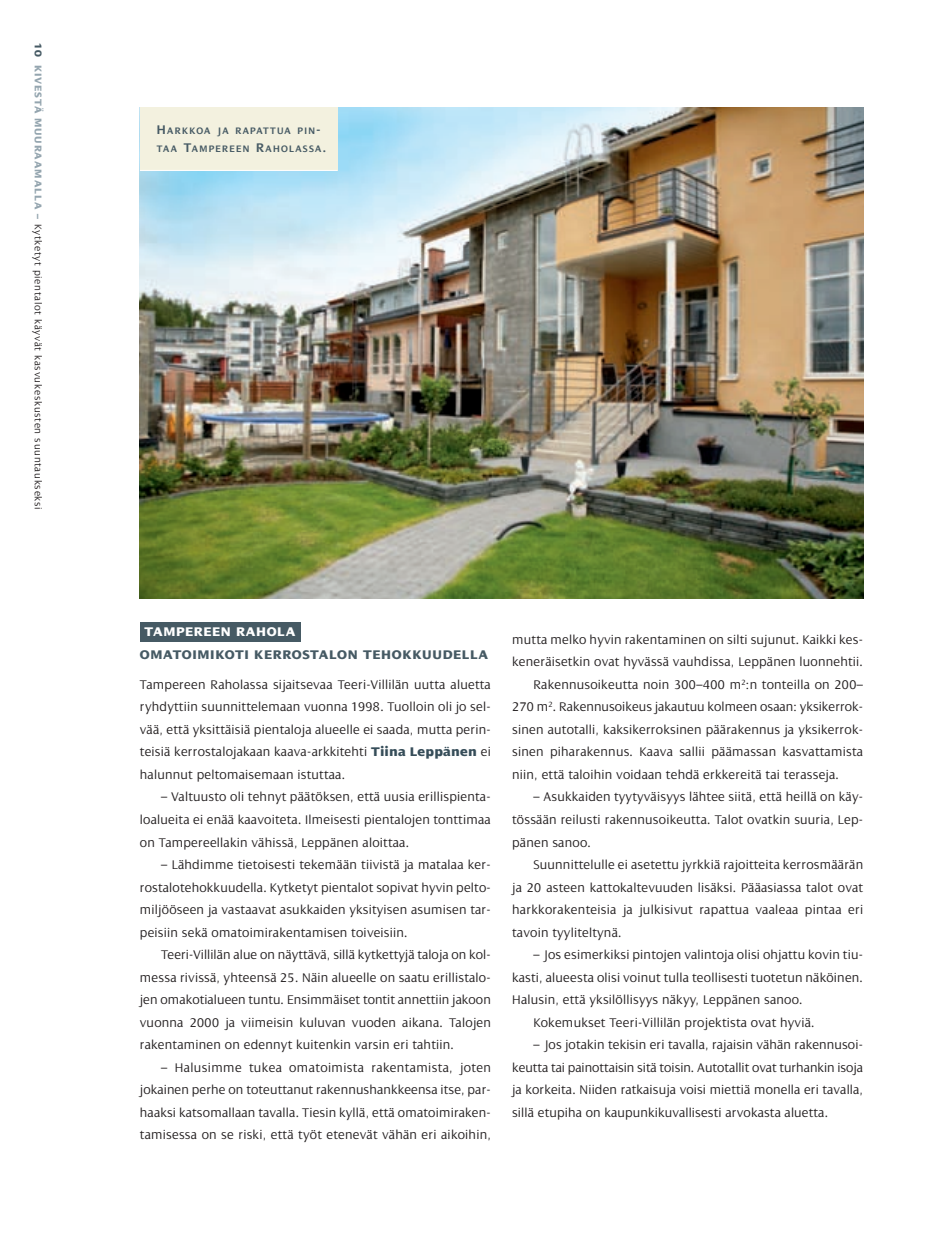
<style>
.page{position:relative;width:936px;height:1234px;background:#fff}
.page>*{position:absolute;margin:0;border:0;box-sizing:border-box;transform-origin:0 0}
.t1{font:300 13.5px/22.5px "Dialog";letter-spacing:.015em;color:#231f20;text-align:justify}
.t2{font:13.5px "Dialog X Bold";letter-spacing:.05em;color:#465a64}
.t3{font:13.5px "Dialog X Bold";letter-spacing:.05em;color:#fff}
.t4{font:300 10.5px "Dialog";letter-spacing:.07em;color:#231f20}
.t5{font:10.2px/18px "Dialog Semi Bold SC";letter-spacing:.125em;color:#465a64}
.s1{font-family:"Dialog X Bold";font-weight:400;color:#465a64}
.s2{font-family:"Dialog X Bold";font-weight:400;color:#94a5af}
.s3{font-size:13.5px}
.s4{font-family:"Dialog X Bold";font-weight:400;color:#364d59}
</style>
<div class="page">
<img style="left:139px;top:107px;width:725px;height:535px">
<p class="t4" style="left:42px;top:43px;width:468px;rotate:90deg"><span class="s1">10</span> <span class="s2">KIVESTÄ MUURAAMALLA –</span> Kytketyt pientalot käyvät kasvukeskusten suuntaukseksi</p>
<p class="t5" style="left:157px;top:121px;width:171px"><span class="s3">H</span>ARKKOA JA RAPATTUA PIN<span class="s3">-<br></span>TAA <span class="s3">T</span>AMPEREEN <span class="s3">R</span>AHOLASSA<span class="s3">.</span></p>
<p class="t3" style="left:145px;top:627px;width:152px">TAMPEREEN RAHOLA</p>
<p class="t2" style="left:140px;top:649px;width:350px">OMATOIMIKOTI KERROSTALON TEHOKKUUDELLA</p>
<p class="t1" style="left:140px;top:674px;width:352px">Tampereen Raholassa sijaitsevaa Teeri-Villilän uutta aluetta ryhdyttiin suunnittelemaan vuonna 1998. Tuolloin oli jo sel&shy;vää, että yksittäisiä pientaloja alueelle ei saada, mutta perin&shy;teisiä kerrostalojakaan kaava-arkkitehti <span class="s4">Tiina Leppänen</span> ei halunnut peltomaisemaan istuttaa.</p>
<p class="t1" style="left:140px;top:787px;width:352px;text-indent:21px">– Valtuusto oli tehnyt päätöksen, että uusia erillispienta&shy;loalueita ei enää kaavoiteta. Ilmeisesti pientalojen tonttimaa on Tampereellakin vähissä, Leppänen aloittaa.</p>
<p class="t1" style="left:140px;top:854px;width:352px;text-indent:21px">– Lähdimme tietoisesti tekemään tiivistä ja matalaa ker&shy;rostalotehokkuudella. Kytketyt pientalot sopivat hyvin pelto&shy;miljööseen ja vastaavat asukkaiden yksityisen asumisen tar&shy;peisiin sekä omatoimirakentamisen toiveisiin.</p>
<p class="t1" style="left:140px;top:944px;width:352px;text-indent:21px">Teeri-Villilän alue on näyttävä, sillä kytkettyjä taloja on kol&shy;messa rivissä, yhteensä 25. Näin alueelle on saatu erillistalo&shy;jen omakotialueen tuntu. Ensimmäiset tontit annettiin jakoon vuonna 2000 ja viimeisin kuluvan vuoden aikana. Talojen rakentaminen on edennyt kuitenkin varsin eri tahtiin.</p>
<p class="t1" style="left:140px;top:1057px;width:352px;text-indent:21px">– Halusimme tukea omatoimista rakentamista, joten jokainen perhe on toteuttanut rakennushankkeensa itse, par&shy;haaksi katsomallaan tavalla. Tiesin kyllä, että omatoimiraken&shy;tamisessa on se riski, että työt etenevät vähän eri aikoihin,</p>
<p class="t1" style="left:512px;top:629px;width:352px">mutta melko hyvin rakentaminen on silti sujunut. Kaikki kes-</p>
<p class="t1" style="left:512px;top:652px;width:352px">keneräisetkin ovat hyvässä vauhdissa, Leppänen luonnehtii.</p>
<p class="t1" style="left:533px;top:674px;width:331px">Rakennusoikeutta noin 300–400 m<sup>2</sup>:n tonteilla on 200–</p>
<p class="t1" style="left:512px;top:697px;width:352px">270 m<sup>2</sup>. Rakennusoikeus jakautuu kolmeen osaan: yksikerrok-</p>
<p class="t1" style="left:512px;top:719px;width:352px">sinen autotalli, kaksikerroksinen päärakennus ja yksikerrok-</p>
<p class="t1" style="left:512px;top:742px;width:352px">sinen piharakennus. Kaava sallii päämassan kasvattamista</p>
<p class="t1" style="left:512px;top:764px;width:328px">niin, että taloihin voidaan tehdä erkkereitä tai terasseja.</p>
<p class="t1" style="left:512px;top:787px;width:352px;text-indent:21px">– Asukkaiden tyytyväisyys lähtee siitä, että heillä on käy&shy;tössään reilusti rakennusoikeutta. Talot ovatkin suuria, Lep&shy;pänen sanoo.</p>
<p class="t1" style="left:512px;top:854px;width:352px;text-indent:21px">Suunnittelulle ei asetettu jyrkkiä rajoitteita kerrosmäärän ja 20 asteen kattokaltevuuden lisäksi. Pääasiassa talot ovat harkkorakenteisia ja julkisivut rapattua vaaleaa pintaa eri tavoin tyyliteltynä.</p>
<p class="t1" style="left:533px;top:944px;width:331px">– Jos esimerkiksi pintojen valintoja olisi ohjattu kovin tiu-</p>
<p class="t1" style="left:512px;top:967px;width:352px">kasti, alueesta olisi voinut tulla teollisesti tuotetun näköinen.</p>
<p class="t1" style="left:512px;top:989px;width:292px">Halusin, että yksilöllisyys näkyy, Leppänen sanoo.</p>
<p class="t1" style="left:533px;top:1012px;width:283px">Kokemukset Teeri-Villilän projektista ovat hyviä.</p>
<p class="t1" style="left:512px;top:1034px;width:352px;text-indent:21px">– Jos jotakin tekisin eri tavalla, rajaisin vähän rakennusoi&shy;keutta tai painottaisin sitä toisin. Autotallit ovat turhankin isoja ja korkeita. Niiden ratkaisuja voisi miettiä monella eri tavalla, sillä etupiha on kaupunkikuvallisesti arvokasta aluetta.</p>
</div>
